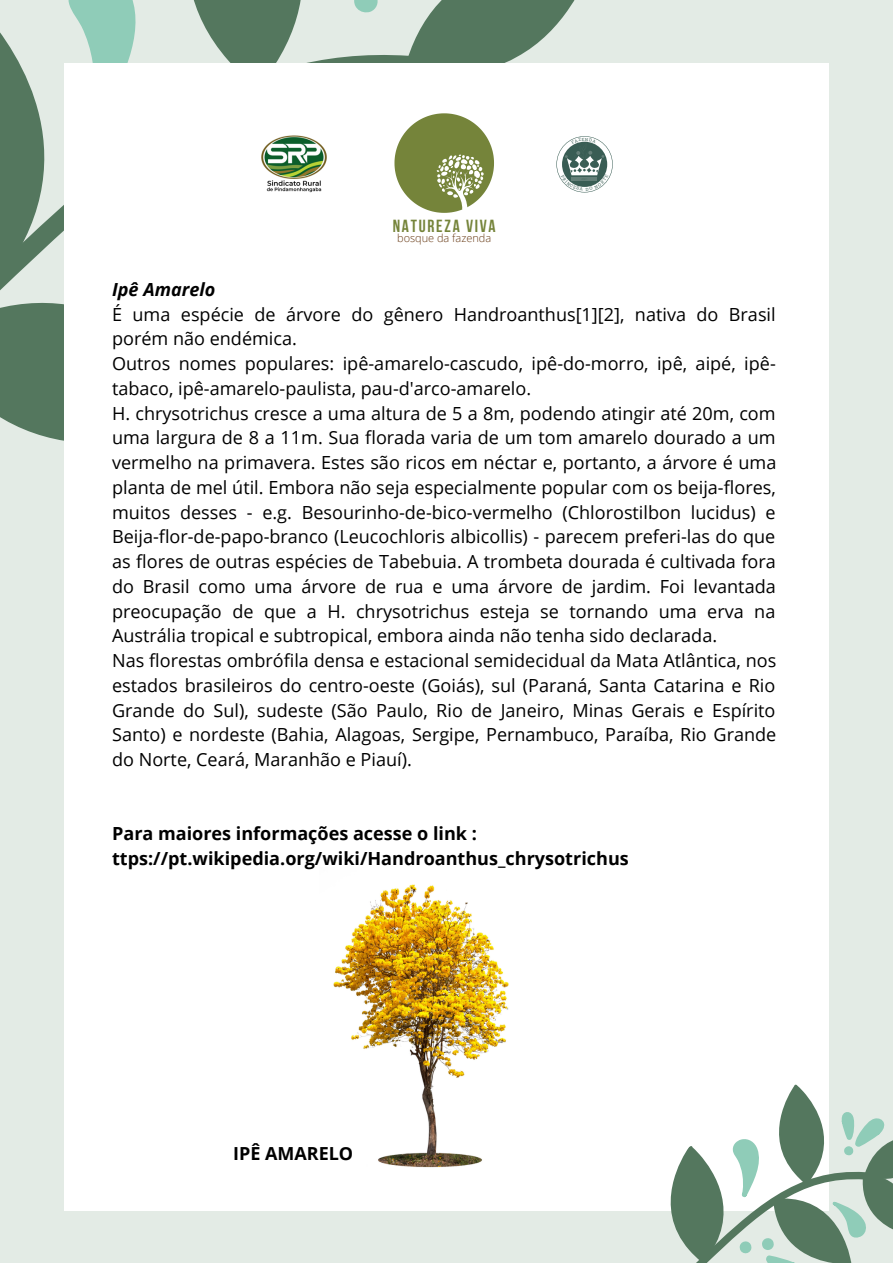
<style>
.page{position:relative;width:893px;height:1264px;background:#fff}
.page>*{position:absolute;margin:0;border:0;box-sizing:border-box;transform-origin:0 0}
.t1{font:18px/24.8px "Open Sans";color:#000}
.t2{font:700 18px/24.8px "Open Sans";color:#000}
.t3{font:italic 700 18px "Open Sans";color:#000}
.t4{font:700 17.55px "Bebas Neue";letter-spacing:.1em;color:#75843a}
.t5{font:300 10.95px "Open Sans";color:#673a15}
</style>
<div class="page">
<div style="left:0;top:0;width:892px;height:1262px;background:#e3ebe5"></div>
<svg style="left:0;top:356px;width:64px;height:85px;background:#64846d"></svg>
<div style="left:64px;top:63px;width:764px;height:1147px;background:#fff"></div>
<svg style="left:637px;top:1083px;width:255px;height:179px"></svg>
<img style="left:333px;top:884px;width:176px;height:284px">
<svg style="left:0;top:0;width:613px;height:356px"></svg>
<p class="t4" style="left:393px;top:219px;width:104px">NATUREZA VIVA</p>
<p class="t5" style="left:397px;top:230px;width:96px">bosque da fazenda</p>
<p class="t3" style="left:112px;top:277px;width:105px">Ipê Amarelo</p>
<p class="t1" style="left:112px;top:301px;width:665px">É uma espécie de árvore do gênero Handroanthus[1][2], nativa do Brasil porém não endémica.<br>Outros nomes populares: ipê-amarelo-cascudo, ipê-do-morro, ipê, aipé, ipê&shy;tabaco, ipê-amarelo-paulista, pau-d'arco-amarelo.<br>H. chrysotrichus cresce a uma altura de 5 a 8m, podendo atingir até 20m, com uma largura de 8 a 11m. Sua florada varia de um tom amarelo dourado a um vermelho na primavera. Estes são ricos em néctar e, portanto, a árvore é uma planta de mel útil. Embora não seja especialmente popular com os beija-flores, muitos desses - e.g. Besourinho-de-bico-vermelho (Chlorostilbon lucidus) e Beija-flor-de-papo-branco (Leucochloris albicollis) - parecem preferi-las do que as flores de outras espécies de Tabebuia. A trombeta dourada é cultivada fora do Brasil como uma árvore de rua e uma árvore de jardim. Foi levantada preocupação de que a H. chrysotrichus esteja se tornando uma erva na Austrália tropical e subtropical, embora ainda não tenha sido declarada.<br>Nas florestas ombrófila densa e estacional semidecidual da Mata Atlântica, nos estados brasileiros do centro-oeste (Goiás), sul (Paraná, Santa Catarina e Rio Grande do Sul), sudeste (São Paulo, Rio de Janeiro, Minas Gerais e Espírito Santo) e nordeste (Bahia, Alagoas, Sergipe, Pernambuco, Paraíba, Rio Grande do Norte, Ceará, Maranhão e Piauí).</p>
<p class="t2" style="left:112px;top:821px;width:518px">Para maiores informações acesse o link : ttps://pt.wikipedia.org/wiki/Handroanthus_chrysotrichus</p>
<p class="t2" style="left:233px;top:1140px;width:122px">IPÊ AMARELO</p>
</div>
